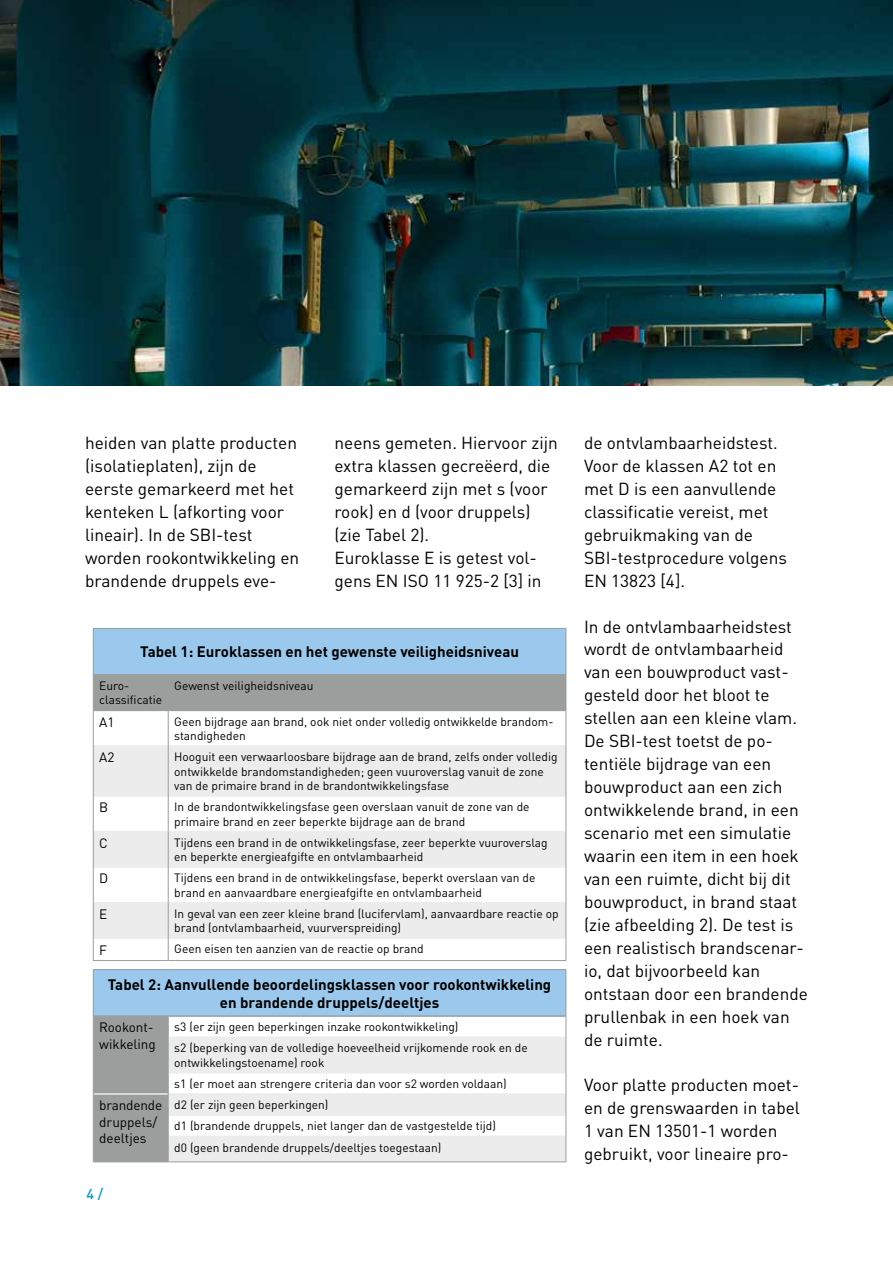
<style>
.page{position:relative;width:893px;height:1263px;background:#fff}
.page>*{position:absolute;margin:0;border:0;box-sizing:border-box;transform-origin:0 0}
.t1{font:17.25px/23px "DIN Pro";color:#000}
.t2{font:700 15px/18px "DIN Pro";color:#000;text-align:center}
.t3{font:500 14.25px "DIN Pro";color:#0097d7}
.t4{font:13.5px/16.2px "DIN Pro";color:#000}
.t5{font:12px/14.4px "DIN Pro";color:#000}
</style>
<div class="page">
<img style="left:0;top:0;width:893px;height:385px">
<div style="left:93px;top:628px;width:473px;height:47px;background:#9bc9ed"></div>
<div style="left:94px;top:675px;width:472px;height:35px;background:#9c9d9d"></div>
<svg style="left:94px;top:747px;width:472px;height:190px;fill:#ececed"></svg>
<hr style="left:94px;top:674px;width:74px;height:1px;background:#9c9d9d">
<hr style="left:168px;top:674px;width:398px;height:1px;background:#9c9d9d">
<hr style="left:94px;top:710px;width:74px;height:1px;background:#9c9d9d">
<hr style="left:169px;top:710px;width:397px;height:1px;background:#9c9d9d">
<hr style="left:94px;top:745px;width:74px;height:2px;background:#ececed">
<hr style="left:169px;top:745px;width:397px;height:2px;background:#ececed">
<hr style="left:94px;top:795px;width:74px;height:2px;background:#ececed">
<hr style="left:169px;top:795px;width:397px;height:2px;background:#ececed">
<hr style="left:94px;top:831px;width:74px;height:1px;background:#ececed">
<hr style="left:169px;top:831px;width:397px;height:1px;background:#ececed">
<hr style="left:94px;top:866px;width:74px;height:2px;background:#ececed">
<hr style="left:169px;top:866px;width:397px;height:2px;background:#ececed">
<hr style="left:94px;top:902px;width:74px;height:1px;background:#ececed">
<hr style="left:169px;top:902px;width:397px;height:1px;background:#ececed">
<hr style="left:94px;top:937px;width:74px;height:2px;background:#ececed">
<hr style="left:169px;top:937px;width:397px;height:2px;background:#ececed">
<hr style="left:93px;top:628px;width:75px;height:1px;background:#9c9d9d">
<hr style="left:93px;top:629px;width:1px;height:46px;background:#9c9d9d">
<hr style="left:168px;top:628px;width:398px;height:1px;background:#9c9d9d">
<hr style="left:566px;top:629px;width:1px;height:46px;background:#9c9d9d">
<hr style="left:93px;top:675px;width:1px;height:35px;background:#9c9d9d">
<hr style="left:168px;top:675px;width:1px;height:35px;background:#9c9d9d">
<hr style="left:566px;top:675px;width:1px;height:35px;background:#9c9d9d">
<hr style="left:93px;top:710px;width:1px;height:36px;background:#9c9d9d">
<hr style="left:168px;top:710px;width:1px;height:36px;background:#9c9d9d">
<hr style="left:566px;top:710px;width:1px;height:36px;background:#9c9d9d">
<hr style="left:93px;top:746px;width:1px;height:50px;background:#9c9d9d">
<hr style="left:168px;top:746px;width:1px;height:50px;background:#9c9d9d">
<hr style="left:566px;top:746px;width:1px;height:50px;background:#9c9d9d">
<hr style="left:93px;top:796px;width:1px;height:35px;background:#9c9d9d">
<hr style="left:168px;top:796px;width:1px;height:35px;background:#9c9d9d">
<hr style="left:566px;top:796px;width:1px;height:35px;background:#9c9d9d">
<hr style="left:93px;top:831px;width:1px;height:36px;background:#9c9d9d">
<hr style="left:168px;top:831px;width:1px;height:36px;background:#9c9d9d">
<hr style="left:566px;top:831px;width:1px;height:36px;background:#9c9d9d">
<hr style="left:93px;top:867px;width:1px;height:36px;background:#9c9d9d">
<hr style="left:168px;top:867px;width:1px;height:36px;background:#9c9d9d">
<hr style="left:566px;top:867px;width:1px;height:36px;background:#9c9d9d">
<hr style="left:93px;top:903px;width:1px;height:35px;background:#9c9d9d">
<hr style="left:168px;top:903px;width:1px;height:35px;background:#9c9d9d">
<hr style="left:566px;top:903px;width:1px;height:35px;background:#9c9d9d">
<svg style="left:93px;top:938px;width:1px;height:22px"></svg>
<svg style="left:168px;top:938px;width:1px;height:22px"></svg>
<svg style="left:566px;top:938px;width:1px;height:22px"></svg>
<hr style="left:93px;top:960px;width:75px;height:1px;background:#9c9d9d">
<hr style="left:168px;top:960px;width:398px;height:1px;background:#9c9d9d">
<div style="left:93px;top:970px;width:473px;height:46px;background:#9bc9ed"></div>
<svg style="left:169px;top:1038px;width:397px;height:123px;fill:#ececed"></svg>
<hr style="left:94px;top:1015px;width:74px;height:2px;background:#9c9d9d">
<hr style="left:168px;top:1015px;width:398px;height:2px;background:#9c9d9d">
<hr style="left:169px;top:1036px;width:397px;height:2px;background:#ececed">
<hr style="left:169px;top:1072px;width:397px;height:1px;background:#ececed">
<hr style="left:169px;top:1093px;width:397px;height:2px;background:#ececed">
<hr style="left:169px;top:1114px;width:397px;height:2px;background:#ececed">
<hr style="left:169px;top:1135px;width:397px;height:2px;background:#ececed">
<hr style="left:93px;top:969px;width:75px;height:1px;background:#9c9d9d">
<hr style="left:93px;top:970px;width:1px;height:46px;background:#9c9d9d">
<hr style="left:168px;top:969px;width:398px;height:1px;background:#9c9d9d">
<hr style="left:566px;top:970px;width:1px;height:46px;background:#9c9d9d">
<svg style="left:566px;top:1016px;width:1px;height:21px"></svg>
<hr style="left:566px;top:1037px;width:1px;height:36px;background:#9c9d9d">
<div style="left:93px;top:1016px;width:76px;height:145px;background:#9c9d9d"></div>
<hr style="left:93px;top:1161px;width:75px;height:1px;background:#9c9d9d">
<svg style="left:566px;top:1073px;width:1px;height:88px"></svg>
<hr style="left:168px;top:1161px;width:398px;height:1px;background:#9c9d9d">
<h1 class="t1" style="left:85px;top:430px;width:216px">heiden van platte producten (isolatieplaten), zijn de eerste gemarkeerd met het kenteken L (afkorting voor lineair). In de SBI-test worden rookontwikkeling en brandende druppels eve-</h1>
<h1 class="t1" style="left:334px;top:430px;width:225px">neens gemeten. Hiervoor zijn extra klassen gecreëerd, die gemarkeerd zijn met s (voor rook) en d (voor druppels) (zie Tabel 2).<br>Euroklasse E is getest vol&shy;gens EN ISO 11 925-2 [3] in</h1>
<h1 class="t1" style="left:584px;top:430px;width:205px">de ontvlambaarheidstest.<br>Voor de klassen A2 tot en met D is een aanvullende classificatie vereist, met gebruikmaking van de<br>SBI-testprocedure volgens<br>EN 13823 [4].</h1>
<p class="t1" style="left:584px;top:613px;width:225px">In de ontvlambaarheidstest wordt de ontvlambaarheid van een bouwproduct vast&shy;gesteld door het bloot te stellen aan een kleine vlam.<br>De SBI-test toetst de po&shy;tentiële bijdrage van een bouwproduct aan een zich ontwikkelende brand, in een scenario met een simulatie waarin een item in een hoek van een ruimte, dicht bij dit bouwproduct, in brand staat (zie afbeelding 2). De test is een realistisch brandscenar&shy;io, dat bijvoorbeeld kan ontstaan door een brandende prullenbak in een hoek van de ruimte.</p>
<h1 class="t1" style="left:584px;top:1072px;width:217px">Voor platte producten moet&shy;en de grenswaarden in tabel<br>1 van EN 13501-1 worden gebruikt, voor lineaire pro-</h1>
<p class="t3" style="left:87px;top:1183px;width:18px">4 /</p>
<p class="t2" style="left:140px;top:641px;width:380px">Tabel 1: Euroklassen en het gewenste veiligheidsniveau</p>
<p class="t5" style="left:99px;top:677px;width:64px">Euro&shy;classificatie</p>
<p class="t5" style="left:174px;top:677px;width:141px">Gewenst veiligheidsniveau</p>
<p class="t4" style="left:99px;top:712px;width:17px">A1</p>
<p class="t5" style="left:174px;top:713px;width:381px">Geen bijdrage aan brand, ook niet onder volledig ontwikkelde brandom&shy;standigheden</p>
<p class="t4" style="left:99px;top:748px;width:17px">A2</p>
<p class="t5" style="left:174px;top:748px;width:385px">Hooguit een verwaarloosbare bijdrage aan de brand, zelfs onder volledig ontwikkelde brandomstandigheden; geen vuuroverslag vanuit de zone van de primaire brand in de brandontwikkelingsfase</p>
<p class="t4" style="left:99px;top:798px;width:11px">B</p>
<p class="t5" style="left:174px;top:798px;width:357px">In de brandontwikkelingsfase geen overslaan vanuit de zone van de primaire brand en zeer beperkte bijdrage aan de brand</p>
<p class="t4" style="left:99px;top:833px;width:10px">C</p>
<p class="t5" style="left:174px;top:834px;width:375px">Tijdens een brand in de ontwikkelingsfase, zeer beperkte vuuroverslag en beperkte energieafgifte en ontvlambaarheid</p>
<p class="t4" style="left:99px;top:869px;width:11px">D</p>
<p class="t5" style="left:174px;top:869px;width:363px">Tijdens een brand in de ontwikkelingsfase, beperkt overslaan van de brand en aanvaardbare energieafgifte en ontvlambaarheid</p>
<p class="t4" style="left:99px;top:905px;width:10px">E</p>
<p class="t5" style="left:174px;top:905px;width:386px">In geval van een zeer kleine brand (lucifervlam), aanvaardbare reactie op brand (ontvlambaarheid, vuurverspreiding)</p>
<p class="t4" style="left:99px;top:940px;width:9px">F</p>
<p class="t5" style="left:174px;top:941px;width:251px">Geen eisen ten aanzien van de reactie op brand</p>
<p class="t2" style="left:108px;top:973px;width:445px">Tabel 2: Aanvullende beoordelingsklassen voor rookontwikkeling en brandende druppels/deeltjes</p>
<p class="t4" style="left:99px;top:1018px;width:58px">Rookont&shy;wikkeling</p>
<p class="t5" style="left:174px;top:1015px;width:355px;line-height:21.1px">s3 (er zijn geen beperkingen inzake rookontwikkeling)<br>s2 (beperking van de volledige hoeveelheid vrijkomende rook en de</p>
<p class="t5" style="left:174px;top:1051px;width:334px;line-height:21.1px">ontwikkelingstoename) rook<br>s1 (er moet aan strengere criteria dan voor s2 worden voldaan)</p>
<p class="t4" style="left:99px;top:1096px;width:64px">brandende druppels/ deeltjes</p>
<p class="t5" style="left:174px;top:1093px;width:323px;line-height:21.1px">d2 (er zijn geen beperkingen)<br>d1 (brandende druppels, niet langer dan de vastgestelde tijd) d0 (geen brandende druppels/deeltjes toegestaan)</p>
</div>
